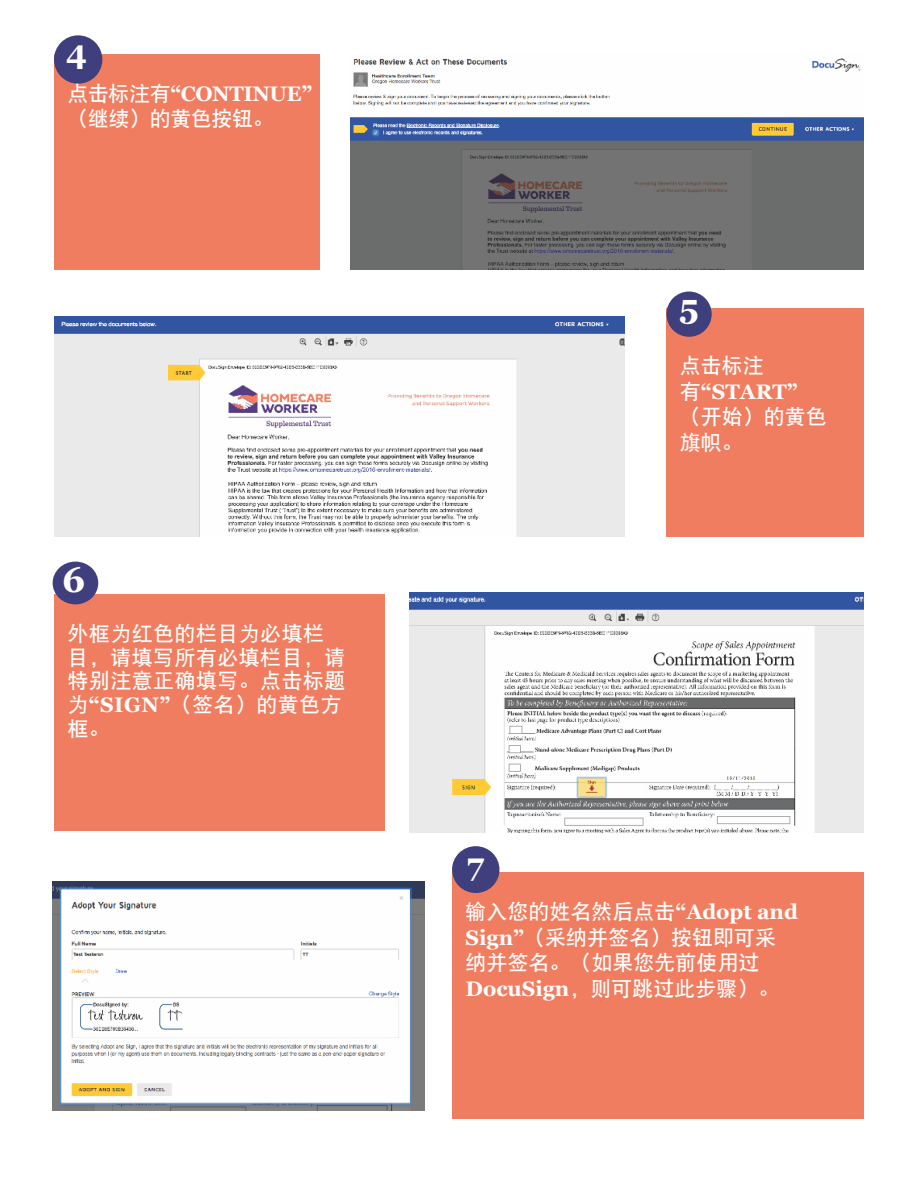
<style>
.page{position:relative;width:918px;height:1188px;background:#fff}
.page>*{position:absolute;margin:0;border:0;box-sizing:border-box;transform-origin:0 0}
.Paragraph_Style1{font:700 35.85px "Georgia";color:#fefefe}
.Paragraph_Style1-2{font:700 33px "Georgia";color:#fefefe}
.Paragraph_Style1-3{font:700 32.25px "Georgia";color:#fefefe}
.Paragraph_Style1-4{font:700 31.05px "Georgia";color:#fefefe}
.Paragraph_Style1-5{font:21px/25.5px "DFP Hei W7";color:#fefefe}
.Paragraph_Style1-6{font:21px/24px "DFP Hei W7";letter-spacing:.02em;color:#fefefe}
.s1{font-family:"Georgia";font-weight:700}
</style>
<div class="page">
<div style="left:54px;top:54px;width:265px;height:215px;background:#f07d5f"></div>
<svg style="left:54px;top:35px;width:48px;height:49px"></svg>
<div style="left:666px;top:308px;width:198px;height:229px;background:#f07d5f"></div>
<svg style="left:666px;top:292px;width:46px;height:45px"></svg>
<div style="left:54px;top:594px;width:331px;height:237px;background:#f07d5f"></div>
<svg style="left:53px;top:562px;width:45px;height:42px"></svg>
<div style="left:452px;top:873px;width:412px;height:246px;background:#f07d5f"></div>
<svg style="left:452px;top:846px;width:47px;height:47px"></svg>
<img style="left:350px;top:58px;width:514px;height:211px">
<img style="left:54px;top:316px;width:570px;height:221px">
<img style="left:410px;top:592px;width:454px;height:240px">
<img style="left:53px;top:881px;width:371px;height:229px">
<p class="Paragraph_Style1-3" style="left:66px;top:27px;width:22px">4</p>
<p class="Paragraph_Style1-5" style="left:68px;top:80px;width:246px">点击标注有<span class="s1">“CONTINUE”</span>（继续）的黄色按钮。</p>
<p class="Paragraph_Style1" style="left:62px;top:552px;width:25px">6</p>
<p class="Paragraph_Style1-6" style="left:68px;top:621px;width:280px">外框为红色的栏目为必填栏目，请填写所有必填栏目，请特别注意正确填写。点击标题为<span class="s1">“SIGN”</span>（签名）的黄色方框。</p>
<p class="Paragraph_Style1-2" style="left:679px;top:281px;width:21px">5</p>
<p class="Paragraph_Style1-5" style="left:680px;top:353px;width:148px">点击标注有<span class="s1">“START”<br></span>（开始）的黄色旗帜。</p>
<p class="Paragraph_Style1-4" style="left:467px;top:841px;width:19px">7</p>
<p class="Paragraph_Style1-5" style="left:466px;top:899px;width:334px">输入您的姓名然后点击<span class="s1">“Adopt and<br>Sign”</span>（采纳并签名）按钮即可采纳并签名。（如果您先前使用过<br><span class="s1">DocuSign</span>，则可跳过此步骤）。</p>
</div>
